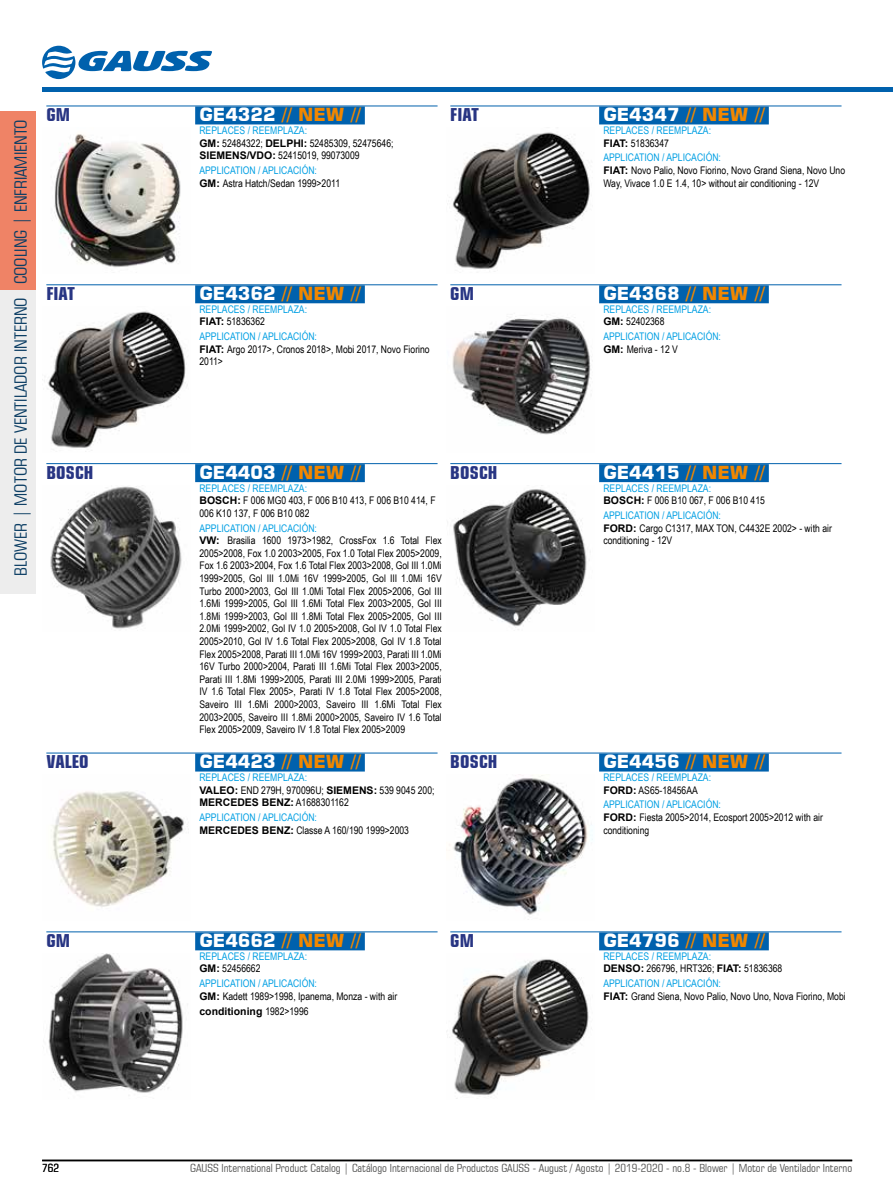
<style>
.page{position:relative;width:893px;height:1191px;background:#fff}
.page>*{position:absolute;margin:0;border:0;box-sizing:border-box;transform-origin:0 0}
.t1{font:700 18px "Square 721 BT";color:#f18700}
.t2{font:700 condensed 18px "Square 721 BT";color:#283583}
.t3{font:condensed 17.1px "Square 721 BT";color:#0c3e64}
.t4{font:condensed 11.25px "Square 721 BT";color:#575756}
.t5{font:condensed 11.25px "Square 721 BT";color:#000}
.t6{font:10.5px/12.6px "Arial Narrow";color:#000}
.t7{font:10.5px/12.6px "Arial Narrow";color:#009fe3}
.t8{font:700 10.5px "Arial";color:#000}
.s1{color:#fff}
.s2{color:#009fe3}
.s3{font-family:"Arial";font-weight:700}
.s4{font-family:"Arial";font-weight:700;color:#000}
.s5{color:#000}
.s6{font-family:"Arial Narrow";font-weight:400}
</style>
<div class="page">
<hr style="left:42px;top:1159px;width:810px;height:2px;background:#000">
<div style="left:0;top:111px;width:36px;height:179px;background:#ef8366"></div>
<div style="left:0;top:290px;width:36px;height:303px;background:#ededed"></div>
<svg style="left:42px;top:46px;width:170px;height:33px"></svg>
<hr style="left:42px;top:87px;width:851px;height:4px;background:#0061ad">
<hr style="left:46px;top:106px;width:392px;height:1px;background:#0061ad">
<div style="left:195px;top:106px;width:170px;height:18px;background:#0061ad"></div>
<img style="left:54px;top:134px;width:127px;height:134px">
<hr style="left:450px;top:106px;width:391px;height:1px;background:#0061ad">
<div style="left:599px;top:106px;width:170px;height:18px;background:#0061ad"></div>
<img style="left:452px;top:132px;width:138px;height:140px">
<hr style="left:46px;top:284px;width:392px;height:1px;background:#0061ad">
<div style="left:195px;top:285px;width:170px;height:18px;background:#0061ad"></div>
<img style="left:42px;top:311px;width:146px;height:141px">
<hr style="left:450px;top:284px;width:391px;height:1px;background:#0061ad">
<div style="left:599px;top:285px;width:170px;height:18px;background:#0061ad"></div>
<img style="left:452px;top:317px;width:140px;height:118px">
<hr style="left:46px;top:463px;width:392px;height:1px;background:#0061ad">
<div style="left:195px;top:464px;width:170px;height:18px;background:#0061ad"></div>
<img style="left:50px;top:486px;width:132px;height:143px">
<hr style="left:450px;top:463px;width:391px;height:1px;background:#0061ad">
<div style="left:599px;top:464px;width:170px;height:18px;background:#0061ad"></div>
<img style="left:453px;top:489px;width:134px;height:141px">
<hr style="left:46px;top:752px;width:392px;height:1px;background:#0061ad">
<div style="left:195px;top:753px;width:170px;height:18px;background:#0061ad"></div>
<img style="left:51px;top:791px;width:138px;height:116px">
<hr style="left:450px;top:752px;width:391px;height:1px;background:#0061ad">
<div style="left:599px;top:753px;width:170px;height:18px;background:#0061ad"></div>
<img style="left:449px;top:774px;width:144px;height:146px">
<hr style="left:46px;top:931px;width:392px;height:1px;background:#0061ad">
<div style="left:195px;top:932px;width:170px;height:18px;background:#0061ad"></div>
<img style="left:48px;top:953px;width:135px;height:140px">
<hr style="left:450px;top:931px;width:391px;height:1px;background:#0061ad">
<div style="left:599px;top:932px;width:170px;height:18px;background:#0061ad"></div>
<img style="left:446px;top:959px;width:143px;height:140px">
<h2 class="t3" style="left:10px;top:284px;width:166px;rotate:-90deg">COOLING | ENFRIAMIENTO</h2>
<h2 class="t3" style="left:10px;top:575px;width:280px;rotate:-90deg">BLOWER | MOTOR DE VENTILADOR INTERNO</h2>
<h1 class="t2" style="left:46px;top:104px;width:25px">GM</h1>
<h1 class="t1" style="left:199px;top:104px;width:163px"><span class="s1">GE4322</span> // NEW //</h1>
<p class="t6" style="left:199px;top:124px;width:196px"><span class="s2">REPLACES / REEMPLAZA:<br></span><span class="s3">GM:</span> 52484322; <span class="s3">DELPHI:</span> 52485309, 52475646;<br><span class="s3">SIEMENS/VDO:</span> 52415019, 99073009</p>
<p class="t6" style="left:199px;top:163px;width:142px"><span class="s2">APPLICATION / APLICACIÓN:<br></span><span class="s3">GM:</span> Astra Hatch/Sedan 1999&gt;2011</p>
<h1 class="t2" style="left:450px;top:104px;width:30px">FIAT</h1>
<h1 class="t1" style="left:603px;top:104px;width:163px"><span class="s1">GE4347</span> // NEW //</h1>
<p class="t7" style="left:603px;top:124px;width:109px">REPLACES / REEMPLAZA:<br><span class="s4">FIAT:</span> <span class="s5">51836347</span></p>
<p class="t6" style="left:603px;top:151px;width:243px"><span class="s2">APPLICATION / APLICACIÓN:<br></span><span class="s3">FIAT:</span> Novo Palio, Novo Fiorino, Novo Grand Siena, Novo Uno<br>Way, Vivace 1.0 E 1.4, 10&gt; without air conditioning - 12V</p>
<h1 class="t2" style="left:46px;top:283px;width:30px">FIAT</h1>
<h1 class="t1" style="left:199px;top:283px;width:163px"><span class="s1">GE4362</span> // NEW //</h1>
<p class="t7" style="left:199px;top:302px;width:109px">REPLACES / REEMPLAZA:<br><span class="s4">FIAT:</span> <span class="s5">51836362</span></p>
<p class="t6" style="left:199px;top:330px;width:232px"><span class="s2">APPLICATION / APLICACIÓN:<br></span><span class="s3">FIAT:</span> Argo 2017&gt;, Cronos 2018&gt;, Mobi 2017, Novo Fiorino<br>2011&gt;</p>
<h1 class="t2" style="left:450px;top:283px;width:25px">GM</h1>
<h1 class="t1" style="left:603px;top:283px;width:163px"><span class="s1">GE4368</span> // NEW //</h1>
<p class="t7" style="left:603px;top:302px;width:109px">REPLACES / REEMPLAZA:<br><span class="s4">GM:</span> <span class="s5">52402368</span></p>
<p class="t7" style="left:603px;top:330px;width:119px">APPLICATION / APLICACIÓN:<br><span class="s4">GM:</span> <span class="s5">Meriva - 12 V</span></p>
<h1 class="t2" style="left:46px;top:461px;width:49px">BOSCH</h1>
<h1 class="t1" style="left:199px;top:461px;width:163px"><span class="s1">GE4403</span> // NEW //</h1>
<p class="t6" style="left:199px;top:481px;width:238px"><span class="s2">REPLACES / REEMPLAZA:<br></span><span class="s3">BOSCH:</span> F 006 MG0 403, F 006 B10 413, F 006 B10 414, F<br>006 K10 137, F 006 B10 082</p>
<p class="t6" style="left:199px;top:521px;width:244px"><span class="s2">APPLICATION / APLICACIÓN:<br></span><span class="s3">VW:</span> Brasilia 1600 1973&gt;1982, CrossFox 1.6 Total Flex 2005&gt;2008, Fox 1.0 2003&gt;2005, Fox 1.0 Total Flex 2005&gt;2009, Fox 1.6 2003&gt;2004, Fox 1.6 Total Flex 2003&gt;2008, Gol III 1.0Mi 1999&gt;2005, Gol III 1.0Mi 16V 1999&gt;2005, Gol III 1.0Mi 16V Turbo 2000&gt;2003, Gol III 1.0Mi Total Flex 2005&gt;2006, Gol III 1.6Mi 1999&gt;2005, Gol III 1.6Mi Total Flex 2003&gt;2005, Gol III 1.8Mi 1999&gt;2003, Gol III 1.8Mi Total Flex 2005&gt;2005, Gol III 2.0Mi 1999&gt;2002, Gol IV 1.0 2005&gt;2008, Gol IV 1.0 Total Flex 2005&gt;2010, Gol IV 1.6 Total Flex 2005&gt;2008, Gol IV 1.8 Total Flex 2005&gt;2008, Parati III 1.0Mi 16V 1999&gt;2003, Parati III 1.0Mi 16V Turbo 2000&gt;2004, Parati III 1.6Mi Total Flex 2003&gt;2005, Parati III 1.8Mi 1999&gt;2005, Parati III 2.0Mi 1999&gt;2005, Parati IV 1.6 Total Flex 2005&gt;, Parati IV 1.8 Total Flex 2005&gt;2008, Saveiro III 1.6Mi 2000&gt;2003, Saveiro III 1.6Mi Total Flex 2003&gt;2005, Saveiro III 1.8Mi 2000&gt;2005, Saveiro IV 1.6 Total Flex 2005&gt;2009, Saveiro IV 1.8 Total Flex 2005&gt;2009</p>
<h1 class="t2" style="left:46px;top:751px;width:44px">VALEO</h1>
<h1 class="t1" style="left:199px;top:751px;width:163px"><span class="s1">GE4423</span> // NEW //</h1>
<p class="t6" style="left:199px;top:770px;width:237px"><span class="s2">REPLACES / REEMPLAZA:<br></span><span class="s3">VALEO:</span> END 279H, 970096U; <span class="s3">SIEMENS:</span> 539 9045 200;</p>
<p class="t8" style="left:199px;top:795px;width:151px">MERCEDES BENZ: <span class="s6">A1688301162</span></p>
<p class="t7" style="left:199px;top:810px;width:211px">APPLICATION / APLICACIÓN:<br><span class="s4">MERCEDES BENZ:</span> <span class="s5">Classe A 160/190 1999&gt;2003</span></p>
<h1 class="t2" style="left:450px;top:461px;width:49px">BOSCH</h1>
<h1 class="t1" style="left:603px;top:461px;width:163px"><span class="s1">GE4415</span> // NEW //</h1>
<p class="t6" style="left:603px;top:481px;width:163px"><span class="s2">REPLACES / REEMPLAZA:<br></span><span class="s3">BOSCH:</span> F 006 B10 067, F 006 B10 415</p>
<p class="t6" style="left:603px;top:508px;width:230px"><span class="s2">APPLICATION / APLICACIÓN:<br></span><span class="s3">FORD:</span> Cargo C1317, MAX TON, C4432E 2002&gt; - with air conditioning - 12V</p>
<h1 class="t2" style="left:450px;top:751px;width:49px">BOSCH</h1>
<h1 class="t1" style="left:603px;top:751px;width:163px"><span class="s1">GE4456</span> // NEW //</h1>
<p class="t7" style="left:603px;top:770px;width:109px">REPLACES / REEMPLAZA:<br><span class="s4">FORD:</span> <span class="s5">AS65-18456AA</span></p>
<p class="t6" style="left:603px;top:798px;width:221px"><span class="s2">APPLICATION / APLICACIÓN:<br></span><span class="s3">FORD:</span> Fiesta 2005&gt;2014, Ecosport 2005&gt;2012 with air conditioning</p>
<h1 class="t2" style="left:46px;top:930px;width:25px">GM</h1>
<h1 class="t1" style="left:199px;top:929px;width:163px"><span class="s1">GE4662</span> // NEW //</h1>
<p class="t7" style="left:199px;top:949px;width:109px">REPLACES / REEMPLAZA:<br><span class="s4">GM:</span> <span class="s5">52456662</span></p>
<p class="t6" style="left:199px;top:976px;width:199px"><span class="s2">APPLICATION / APLICACIÓN:<br></span><span class="s3">GM:</span> Kadett 1989&gt;1998, Ipanema, Monza - with air</p>
<p class="t8" style="left:199px;top:1003px;width:111px">conditioning <span class="s6">1982&gt;1996</span></p>
<h1 class="t2" style="left:450px;top:930px;width:25px">GM</h1>
<h1 class="t1" style="left:603px;top:929px;width:163px"><span class="s1">GE4796</span> // NEW //</h1>
<p class="t6" style="left:603px;top:949px;width:181px"><span class="s2">REPLACES / REEMPLAZA:<br></span><span class="s3">DENSO:</span> 266796, HRT326; <span class="s3">FIAT:</span> 51836368</p>
<p class="t6" style="left:603px;top:976px;width:244px"><span class="s2">APPLICATION / APLICACIÓN:<br></span><span class="s3">FIAT:</span> Grand Siena, Novo Palio, Novo Uno, Nova Fiorino, Mobi</p>
<p class="t5" style="left:42px;top:1161px;width:18px">762</p>
<p class="t4" style="left:190px;top:1161px;width:663px">GAUSS International Product Catalog | Catálogo Internacional de Productos GAUSS - August / Agosto | 2019-2020 - no.8 - Blower | Motor de Ventilador Interno</p>
</div>
